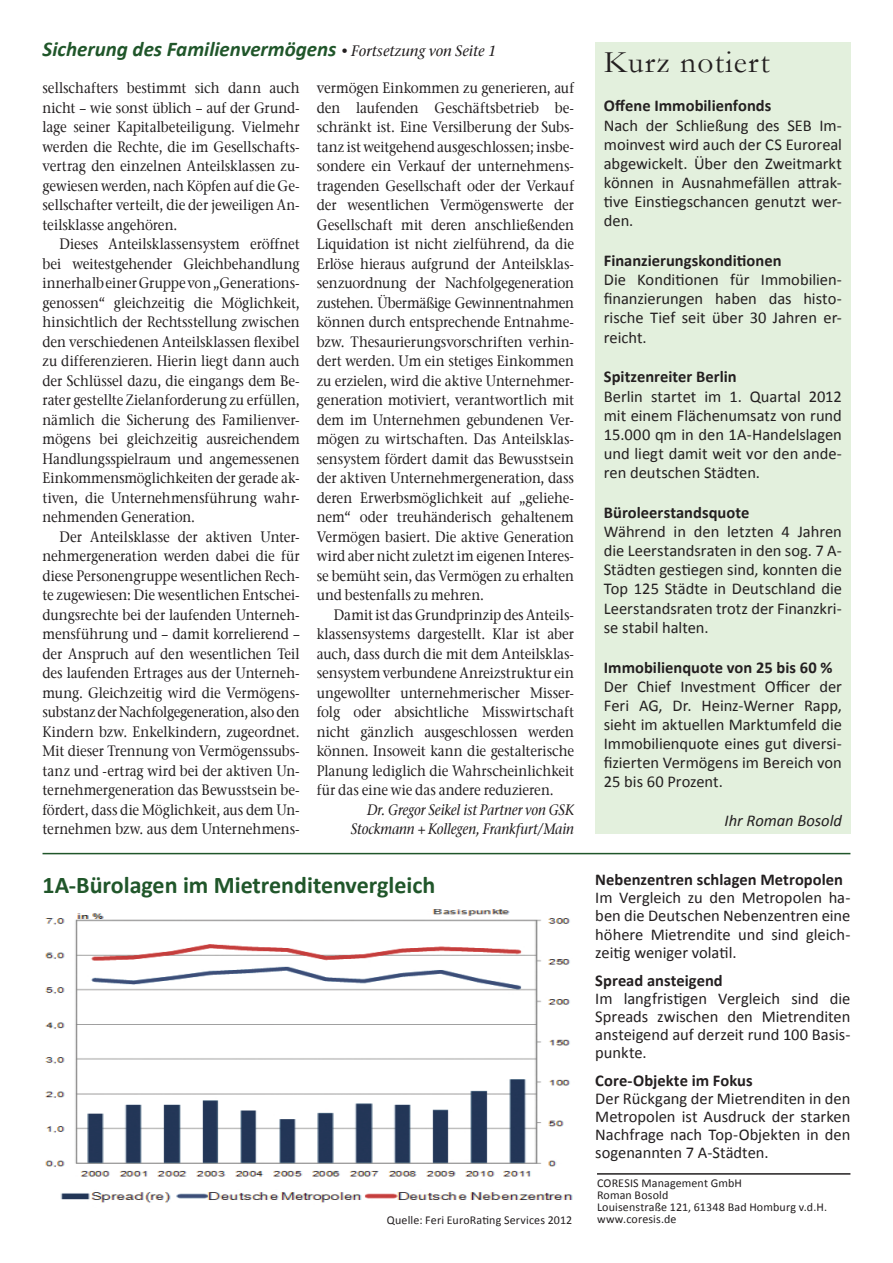
<style>
.page{position:relative;width:893px;height:1263px;background:#fff}
.page>*{position:absolute;margin:0;border:0;box-sizing:border-box;transform-origin:0 0}
.t1{font:31.5px "Garamond";color:#231f20}
.t2{font:700 24px "Calibri";color:#20562a}
.t3{font:italic 700 21px "Calibri";letter-spacing:-.005em;color:#20562a}
.t4{font:16.5px/19.2px "Calibri";letter-spacing:-.005em;color:#231f20;text-align:justify}
.t5{font:700 16.5px "Calibri";color:#231f20}
.t6{font:italic 16.5px "Calibri";letter-spacing:-.005em;color:#231f20}
.t7{font:500 15px/19.5px "ITC Stone Serif Com";color:#231f20;text-align:justify;scale:.9 1}
.t8{font:italic 500 15px/19.5px "ITC Stone Serif Com";letter-spacing:-.005em;color:#231f20;text-align:right;scale:.9 1}
.t9{font:12px/12px "Calibri";letter-spacing:.01em;color:#231f20}
.s1{font-family:"ITC Stone Serif Com";font-weight:500;font-size:15px;color:#231f20}
</style>
<div class="page">
<div style="left:595px;top:43px;width:255px;height:791px;background:#e3f0dd"></div>
<hr style="left:597px;top:1173px;width:253px;height:2px;background:#231f20">
<hr style="left:43px;top:853px;width:807px;height:1px;background:#20562a">
<img style="left:45px;top:909px;width:528px;height:294px">
<h3 class="t3" style="left:43px;top:36px;width:455px">Sicherung des Familienvermögens <span class="s1">• Fortsetzung von Seite 1</span></h3>
<p class="t7" style="left:43px;top:78px;width:287px">sellschafters bestimmt sich dann auch nicht – wie sonst üblich – auf der Grund&shy;lage seiner Kapitalbeteiligung. Vielmehr werden die Rechte, die im Gesellschafts&shy;vertrag den einzelnen Anteilsklassen zu&shy;gewiesen werden, nach Köpfen auf die Ge&shy;sellschafter verteilt, die der jeweiligen An&shy;teilsklasse angehören.</p>
<p class="t7" style="left:43px;top:234px;width:287px;text-indent:17px">Dieses Anteilsklassensystem eröffnet bei weitestgehender Gleichbehandlung innerhalb einer Gruppe von „Generations&shy;genossen“ gleichzeitig die Möglichkeit, hinsichtlich der Rechtsstellung zwischen den verschiedenen Anteilsklassen flexibel zu differenzieren. Hierin liegt dann auch der Schlüssel dazu, die eingangs dem Be&shy;rater gestellte Zielanforderung zu erfüllen, nämlich die Sicherung des Familienver&shy;mögens bei gleichzeitig ausreichendem Handlungsspielraum und angemessenen Einkommensmöglichkeiten der gerade ak&shy;tiven, die Unternehmensführung wahr&shy;nehmenden Generation.</p>
<p class="t7" style="left:43px;top:527px;width:287px;text-indent:17px">Der Anteilsklasse der aktiven Unter&shy;nehmergeneration werden dabei die für diese Personengruppe wesentlichen Rech&shy;te zugewiesen: Die wesentlichen Entschei&shy;dungsrechte bei der laufenden Unterneh&shy;mensführung und – damit korrelierend – der Anspruch auf den wesentlichen Teil des laufenden Ertrages aus der Unterneh&shy;mung. Gleichzeitig wird die Vermögens&shy;substanz der Nachfolgegeneration, also den Kindern bzw. Enkelkindern, zugeordnet.<br>Mit dieser Trennung von Vermögenssubs&shy;tanz und -ertrag wird bei der aktiven Un&shy;ternehmergeneration das Bewusstsein be&shy;fördert, dass die Möglichkeit, aus dem Un&shy;ternehmen bzw. aus dem Unternehmens-</p>
<p class="t7" style="left:317px;top:78px;width:287px">vermögen Einkommen zu generieren, auf den laufenden Geschäftsbetrieb be&shy;schränkt ist. Eine Versilberung der Subs&shy;tanz ist weitgehend ausgeschlossen; insbe&shy;sondere ein Verkauf der unternehmens&shy;tragenden Gesellschaft oder der Verkauf der wesentlichen Vermögenswerte der Gesellschaft mit deren anschließenden Liquidation ist nicht zielführend, da die Erlöse hieraus aufgrund der Anteilsklas&shy;senzuordnung der Nachfolgegeneration zustehen. Übermäßige Gewinnentnahmen können durch entsprechende Entnahme&shy;bzw. Thesaurierungsvorschriften verhin&shy;dert werden. Um ein stetiges Einkommen zu erzielen, wird die aktive Unternehmer&shy;generation motiviert, verantwortlich mit dem im Unternehmen gebundenen Ver&shy;mögen zu wirtschaften. Das Anteilsklas&shy;sensystem fördert damit das Bewusstsein der aktiven Unternehmergeneration, dass deren Erwerbsmöglichkeit auf „geliehe&shy;nem“ oder treuhänderisch gehaltenem Vermögen basiert. Die aktive Generation wird aber nicht zuletzt im eigenen Interes&shy;se bemüht sein, das Vermögen zu erhalten und bestenfalls zu mehren.</p>
<p class="t7" style="left:317px;top:605px;width:287px;text-indent:17px">Damit ist das Grundprinzip des Anteils&shy;klassensystems dargestellt. Klar ist aber auch, dass durch die mit dem Anteilsklas&shy;sensystem verbundene Anreizstruktur ein ungewollter unternehmerischer Misser&shy;folg oder absichtliche Misswirtschaft nicht gänzlich ausgeschlossen werden können. Insoweit kann die gestalterische Planung lediglich die Wahrscheinlichkeit für das eine wie das andere reduzieren.</p>
<p class="t8" style="left:351px;top:800px;width:249px">Dr. Gregor Seikel ist Partner von GSK<br>Stockmann + Kollegen, Frankfurt/Main</p>
<h2 class="t2" style="left:43px;top:870px;width:394px">1A-Bürolagen im Mietrenditenvergleich</h2>
<p class="t9" style="left:387px;top:1213px;width:187px">Quelle: Feri EuroRating Services 2012</p>
<h1 class="t1" style="left:604px;top:41px;width:168px">Kurz notiert</h1>
<p class="t5" style="left:604px;top:96px;width:169px">Offene Immobilienfonds</p>
<p class="t4" style="left:604px;top:115px;width:240px">Nach der Schließung des SEB Im&shy;moinvest wird auch der CS Euroreal abgewickelt. Über den Zweitmarkt können in Ausnahmefällen attrak&shy;tive Einstiegschancen genutzt wer&shy;den.</p>
<p class="t5" style="left:604px;top:250px;width:179px">Finanzierungskonditionen</p>
<p class="t4" style="left:604px;top:269px;width:240px">Die Konditionen für Immobilien&shy;finanzierungen haben das histo&shy;rische Tief seit über 30 Jahren er&shy;reicht.</p>
<p class="t5" style="left:604px;top:367px;width:134px">Spitzenreiter Berlin</p>
<p class="t4" style="left:604px;top:386px;width:240px">Berlin startet im 1. Quartal 2012 mit einem Flächenumsatz von rund 15.000 qm in den 1A-Handelslagen und liegt damit weit vor den ande&shy;ren deutschen Städten.</p>
<p class="t5" style="left:604px;top:502px;width:147px">Büroleerstandsquote</p>
<p class="t4" style="left:604px;top:521px;width:240px">Während in den letzten 4 Jahren die Leerstandsraten in den sog. 7 A-Städten gestiegen sind, konnten die Top 125 Städte in Deutschland die Leerstandsraten trotz der Finanzkri&shy;se stabil halten.</p>
<p class="t5" style="left:604px;top:657px;width:230px">Immobilienquote von 25 bis 60 %</p>
<p class="t4" style="left:604px;top:676px;width:240px">Der Chief Investment Officer der Feri AG, Dr. Heinz-Werner Rapp, sieht im aktuellen Marktumfeld die Immobilienquote eines gut diversi&shy;fizierten Vermögens im Bereich von 25 bis 60 Prozent.</p>
<p class="t6" style="left:724px;top:810px;width:119px">Ihr Roman Bosold</p>
<p class="t5" style="left:595px;top:870px;width:249px">Nebenzentren schlagen Metropolen</p>
<p class="t4" style="left:595px;top:888px;width:257px;line-height:18px">Im Vergleich zu den Metropolen ha&shy;ben die Deutschen Nebenzentren eine höhere Mietrendite und sind gleich&shy;zeitig weniger volatil.</p>
<p class="t5" style="left:595px;top:970px;width:129px">Spread ansteigend</p>
<p class="t4" style="left:595px;top:988px;width:257px;line-height:18px">Im langfristigen Vergleich sind die Spreads zwischen den Mietrenditen ansteigend auf derzeit rund 100 Basis&shy;punkte.</p>
<p class="t5" style="left:595px;top:1070px;width:159px">Core-Objekte im Fokus</p>
<p class="t4" style="left:595px;top:1088px;width:257px;line-height:18px">Der Rückgang der Mietrenditen in den Metropolen ist Ausdruck der starken Nachfrage nach Top-Objekten in den sogenannten 7 A-Städten.</p>
<p class="t9" style="left:597px;top:1177px;width:232px">CORESIS Management GmbH<br>Roman Bosold<br>Louisenstraße 121, 61348 Bad Homburg v.d.H. www.coresis.de</p>
</div>
